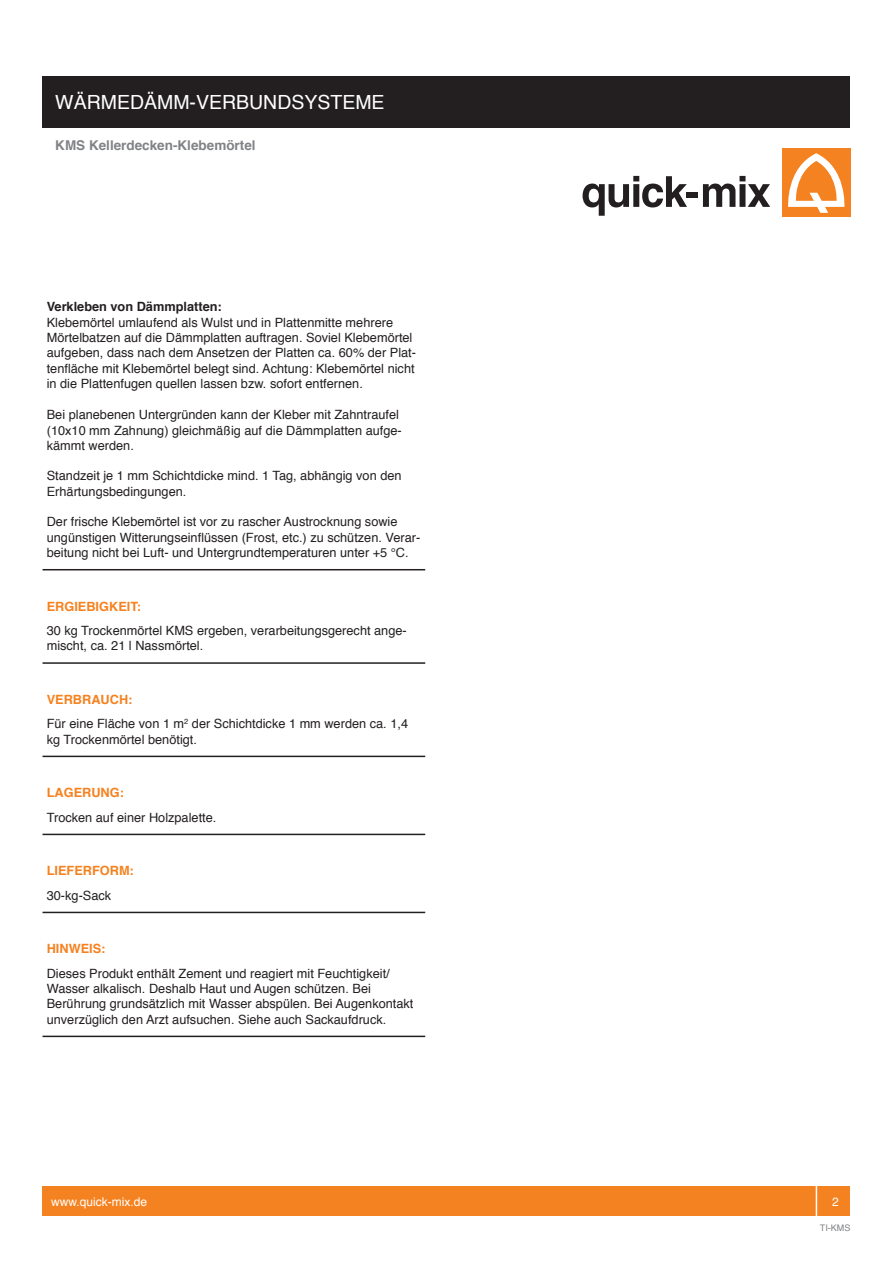
<style>
.page{position:relative;width:893px;height:1263px;background:#fff}
.page>*{position:absolute;margin:0;border:0;box-sizing:border-box;transform-origin:0 0}
.t1{font:19.5px "Helvetica";color:#fff}
.t2{font:700 13.5px "Helvetica";color:#808285}
.t3{font:12.75px/15.3px "Helvetica";color:#231f20}
.t4{font:700 12.75px "Helvetica";color:#f58220}
.t5{font:700 12.75px "Helvetica";color:#231f20}
.t6{font:12px "Helvetica";color:#fff}
.t7{font:9px "Helvetica";color:#808285}
</style>
<div class="page">
<div style="left:43px;top:77px;width:807px;height:51px;background:#231f20"></div>
<svg style="left:583px;top:176px;width:104px;height:40px"></svg>
<div style="left:686px;top:192px;width:12px;height:6px;background:#231f20"></div>
<svg style="left:703px;top:176px;width:67px;height:31px"></svg>
<div style="left:782px;top:149px;width:68px;height:68px;background:#f58220"></div>
<svg style="left:788px;top:153px;width:57px;height:60px"></svg>
<div style="left:43px;top:1186px;width:807px;height:30px;background:#f58220"></div>
<div style="left:816px;top:1181px;width:39px;height:40px;border:2px solid #fff"></div>
<hr style="left:43px;top:569px;width:382px;height:1px;background:#231f20">
<hr style="left:43px;top:662px;width:382px;height:2px;background:#231f20">
<hr style="left:43px;top:756px;width:382px;height:1px;background:#231f20">
<hr style="left:43px;top:834px;width:382px;height:1px;background:#231f20">
<hr style="left:43px;top:912px;width:382px;height:1px;background:#231f20">
<hr style="left:43px;top:1036px;width:382px;height:1px;background:#231f20">
<p class="t1" style="left:55px;top:87px;width:331px">WÄRMEDÄMM-VERBUNDSYSTEME</p>
<p class="t2" style="left:55px;top:135px;width:202px">KMS Kellerdecken-Klebemörtel</p>
<p class="t5" style="left:47px;top:297px;width:177px">Verkleben von Dämmplatten:</p>
<p class="t3" style="left:47px;top:315px;width:371px">Klebemörtel umlaufend als Wulst und in Plattenmitte mehrere Mörtelbatzen auf die Dämmplatten auftragen. Soviel Klebemörtel aufgeben, dass nach dem Ansetzen der Platten ca. 60% der Plat&shy;tenfläche mit Klebemörtel belegt sind. Achtung: Klebemörtel nicht in die Plattenfugen quellen lassen bzw. sofort entfernen.</p>
<p class="t3" style="left:47px;top:407px;width:357px">Bei planebenen Untergründen kann der Kleber mit Zahntraufel (10x10 mm Zahnung) gleichmäßig auf die Dämmplatten aufge&shy;kämmt werden.</p>
<p class="t3" style="left:47px;top:469px;width:356px">Standzeit je 1 mm Schichtdicke mind. 1 Tag, abhängig von den<br>Erhärtungsbedingungen.</p>
<p class="t3" style="left:47px;top:515px;width:375px">Der frische Klebemörtel ist vor zu rascher Austrocknung sowie ungünstigen Witterungseinflüssen (Frost, etc.) zu schützen. Verar&shy;beitung nicht bei Luft- und Untergrundtemperaturen unter +5 °C.</p>
<p class="t4" style="left:47px;top:596px;width:96px">ERGIEBIGKEIT:</p>
<p class="t3" style="left:47px;top:623px;width:362px">30 kg Trockenmörtel KMS ergeben, verarbeitungsgerecht ange&shy;mischt, ca. 21 l Nassmörtel.</p>
<p class="t4" style="left:47px;top:689px;width:87px">VERBRAUCH:</p>
<p class="t3" style="left:47px;top:717px;width:363px">Für eine Fläche von 1 m<sup>2</sup> der Schichtdicke 1 mm werden ca. 1,4 kg Trockenmörtel benötigt.</p>
<p class="t4" style="left:47px;top:782px;width:79px">LAGERUNG:</p>
<p class="t3" style="left:47px;top:810px;width:171px">Trocken auf einer Holzpalette.</p>
<p class="t4" style="left:47px;top:860px;width:89px">LIEFERFORM:</p>
<p class="t3" style="left:47px;top:888px;width:66px">30-kg-Sack</p>
<p class="t4" style="left:47px;top:938px;width:60px">HINWEIS:</p>
<p class="t3" style="left:47px;top:966px;width:368px">Dieses Produkt enthält Zement und reagiert mit Feuchtigkeit/ Wasser alkalisch. Deshalb Haut und Augen schützen. Bei Berührung grundsätzlich mit Wasser abspülen. Bei Augenkontakt unverzüglich den Arzt aufsuchen. Siehe auch Sackaufdruck.</p>
<p class="t6" style="left:51px;top:1192px;width:98px">www.quick-mix.de</p>
<p class="t6" style="left:832px;top:1192px;width:8px">2</p>
<p class="t7" style="left:820px;top:1221px;width:32px">TI-KMS</p>
</div>
